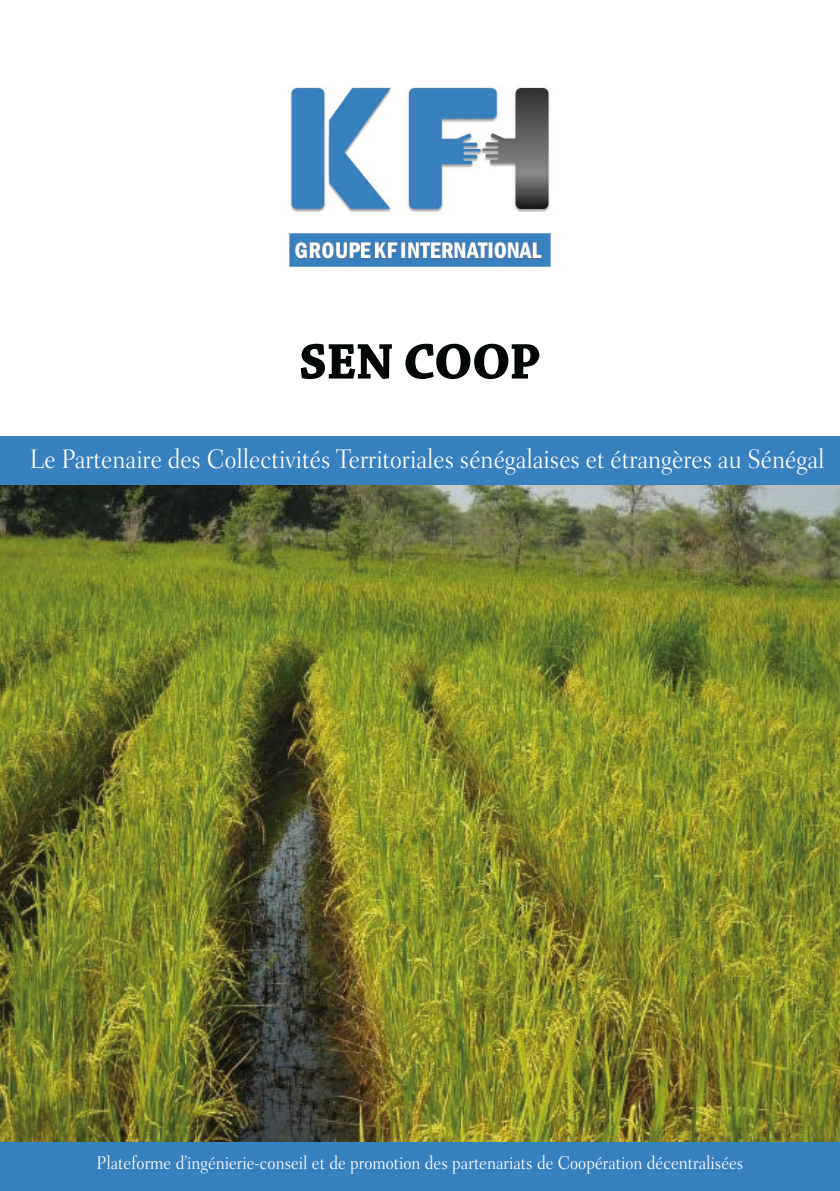
<style>
.page{position:relative;width:840px;height:1191px;background:#fff}
.page>*{position:absolute;margin:0;border:0;box-sizing:border-box;transform-origin:0 0}
.cover_maintitle{font:700 52.6px "Chaparral Pro";letter-spacing:-.02em;color:#030606}
.cover_head1-blue{font:300 27.2px "Fairfield LT Std";color:#fff;scale:.89 1}
.cover_head1-blue-2{font:300 18.8px "Fairfield LT Std";color:#fff;scale:.89 1}
</style>
<div class="page">
<img style="left:0;top:485px;width:839px;height:657px">
<img style="left:288px;top:86px;width:263px;height:181px">
<div style="left:0;top:437px;width:839px;height:48px;background:#3881bf"></div>
<div style="left:0;top:1142px;width:839px;height:49px;background:#3881bf"></div>
<p class="cover_maintitle" style="left:299px;top:331px;width:243px">SEN COOP</p>
<p class="cover_head1-blue" style="left:30px;top:444px;width:893px">Le Partenaire des Collectivités Territoriales sénégalaises et étrangères au Sénégal</p>
<p class="cover_head1-blue-2" style="left:96px;top:1152px;width:727px">Plateforme d’ingénierie-conseil et de promotion des partenariats de Coopération décentralisées</p>
</div>
